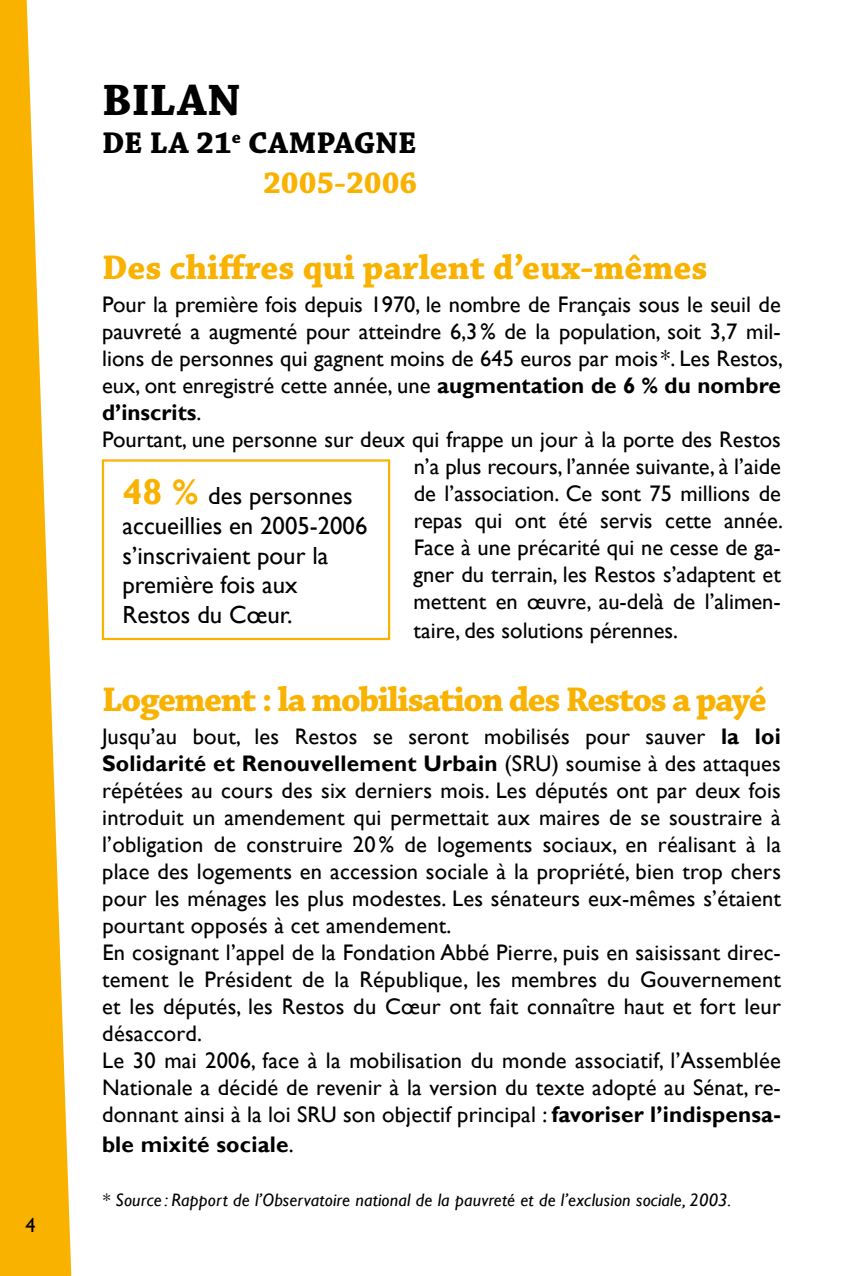
<style>
.page{position:relative;width:862px;height:1276px;background:#fff}
.page>*{position:absolute;margin:0;border:0;box-sizing:border-box;transform-origin:0 0}
.t1{font:700 46.35px "Chaparral Pro";letter-spacing:.005em;color:#000}
.t2{font:700 36px "Chaparral Pro";letter-spacing:-.04em;color:#f9b200}
.t3{font:700 36px "Chaparral Pro";color:#f9b200}
.t4{font:700 31.5px/39.8px "Chaparral Pro";color:#000;text-align:right}
.t5{font:24.75px/29.7px "Gill Sans";color:#000}
.t6{font:22.5px/27px "Gill Sans";letter-spacing:.01em;color:#000}
.t7{font:700 22.5px "Gill Sans";letter-spacing:.01em;color:#000}
.t8{font:20.25px "Gill Sans";color:#000}
.t9{font:italic 18px "Gill Sans";letter-spacing:.01em;color:#000}
.s1{color:#f9b200}
.s2{font-weight:700}
.s3{font-weight:400}
.s4{font-weight:700;font-size:36px;color:#f9b200}
</style>
<div class="page">
<div style="left:102px;top:459px;width:288px;height:181px;border:2px solid #f9b200"></div>
<svg style="left:0;top:0;width:72px;height:1276px;fill:#f9b200"></svg>
<p class="t8" style="left:26px;top:1213px;width:12px">4</p>
<h1 class="t1" style="left:102px;top:73px;width:140px">BILAN</h1>
<h3 class="t4" style="left:102px;top:125px;width:316px">DE LA 21<sup>e</sup> CAMPAGNE<br><span class="s1">2005-2006</span></h3>
<h2 class="t3" style="left:102px;top:246px;width:606px">Des chiffres qui parlent d’eux-mêmes</h2>
<p class="t6" style="left:102px;top:291px;width:679px">Pour la première fois depuis 1970, le nombre de Français sous le seuil de</p>
<p class="t6" style="left:102px;top:318px;width:680px">pauvreté a augmenté pour atteindre 6,3 % de la population, soit 3,7 mil-</p>
<p class="t6" style="left:102px;top:345px;width:682px">lions de personnes qui gagnent moins de 645 euros par mois *. Les Restos,</p>
<p class="t6" style="left:102px;top:372px;width:679px">eux, ont enregistré cette année, une <span class="s2">augmentation de 6 % du nombre</span></p>
<p class="t7" style="left:102px;top:399px;width:101px">d’inscrits<span class="s3">.</span></p>
<p class="t6" style="left:102px;top:426px;width:680px">Pourtant, une personne sur deux qui frappe un jour à la porte des Restos</p>
<p class="t6" style="left:413px;top:453px;width:368px">n’a plus recours, l’année suivante, à l’aide</p>
<p class="t6" style="left:413px;top:480px;width:368px">de l’association. Ce sont 75 millions de</p>
<p class="t6" style="left:413px;top:507px;width:371px">repas qui ont été servis cette année.</p>
<p class="t6" style="left:413px;top:534px;width:368px">Face à une précarité qui ne cesse de ga-</p>
<p class="t6" style="left:413px;top:561px;width:368px">gner du terrain, les Restos s’adaptent et</p>
<p class="t6" style="left:413px;top:588px;width:368px">mettent en œuvre, au-delà de l’alimen-</p>
<p class="t6" style="left:413px;top:617px;width:266px">taire, des solutions pérennes.</p>
<p class="t5" style="left:122px;top:481px;width:246px"><span class="s4">48 %</span> des personnes accueillies en 2005-2006 s’inscrivaient pour la première fois aux<br>Restos du Cœur.</p>
<h2 class="t2" style="left:102px;top:678px;width:665px">Logement : la mobilisation des Restos a payé</h2>
<p class="t6" style="left:102px;top:723px;width:680px">Jusqu’au bout, les Restos se seront mobilisés pour sauver <span class="s2">la loi Solidarité et Renouvellement Urbain</span> (SRU) soumise à des attaques répétées au cours des six derniers mois. Les députés ont par deux fois introduit un amendement qui permettait aux maires de se soustraire à l’obligation de construire 20 % de logements sociaux, en réalisant à la place des logements en accession sociale à la propriété, bien trop chers pour les ménages les plus modestes. Les sénateurs eux-mêmes s’étaient pourtant opposés à cet amendement.<br>En cosignant l’appel de la Fondation Abbé Pierre, puis en saisissant direc&shy;tement le Président de la République, les membres du Gouvernement et les députés, les Restos du Cœur ont fait connaître haut et fort leur désaccord.<br>Le 30 mai 2006, face à la mobilisation du monde associatif, l’Assemblée Nationale a décidé de revenir à la version du texte adopté au Sénat, re&shy;donnant ainsi à la loi SRU son objectif principal : <span class="s2">favoriser l’indispensa-</span></p>
<p class="t7" style="left:102px;top:1130px;width:193px">ble mixité sociale<span class="s3">.</span></p>
<p class="t9" style="left:102px;top:1189px;width:630px">* Source : Rapport de l’Observatoire national de la pauvreté et de l’exclusion sociale, 2003.</p>
</div>
